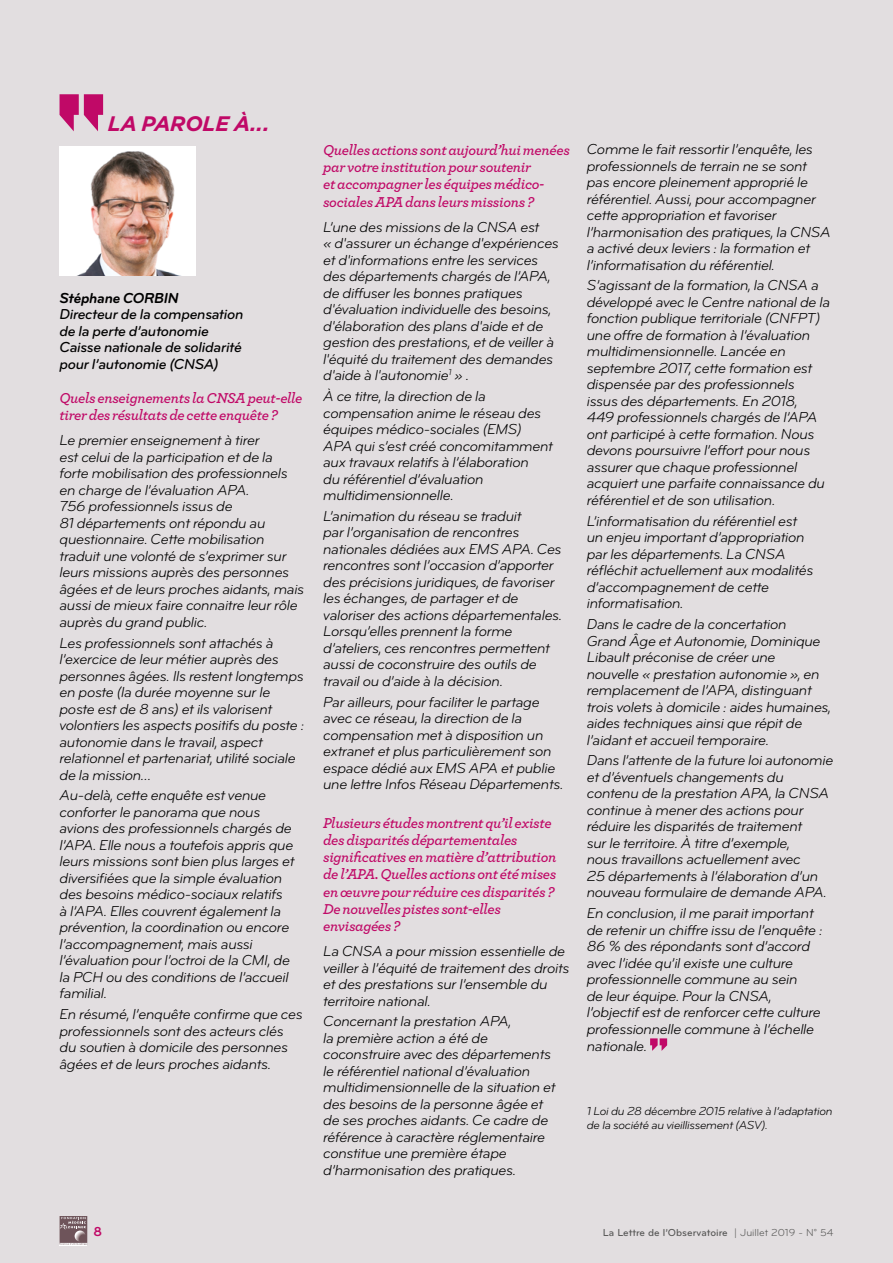
<style>
.page{position:relative;width:893px;height:1263px;background:#e2dee0}
.page>*{position:absolute;margin:0;border:0;box-sizing:border-box;transform-origin:0 0}
.t1{font:italic 700 21px "Gotham";letter-spacing:-.01em;color:#c00967}
.t2{font:italic 15px/16.5px "Bryant Pro";letter-spacing:-.025em;color:#000}
.t3{font:italic 600 15px/17.2px "Archer";letter-spacing:-.02em;color:#c00967}
.t4{font:italic 500 15px/16.5px "Bryant Pro";letter-spacing:-.025em;color:#000}
.t5{font:italic 700 15px "Bryant Pro";letter-spacing:-.025em;color:#000}
.t6{font:700 13.5px "Bryant Pro";color:#c00967}
.t7{font:italic 12px/13.5px "Bryant Pro";letter-spacing:-.025em;color:#000}
.t8{font:500 10.5px "Bryant Pro";color:#575756}
.s1{font-weight:400}
</style>
<div class="page">
<svg style="left:60px;top:94px;width:43px;height:37px"></svg>
<svg style="left:650px;top:1038px;width:17px;height:13px"></svg>
<div style="left:60px;top:147px;width:136px;height:129px;background:#fff"></div>
<img style="left:77px;top:151px;width:104px;height:125px">
<div style="left:60px;top:1216px;width:27px;height:30px;background:#fff"></div>
<svg style="left:60px;top:1216px;width:27px;height:29px"></svg>
<h1 class="t1" style="left:108px;top:112px;width:164px">LA PAROLE À...</h1>
<p class="t5" style="left:60px;top:288px;width:121px">Stéphane CORBIN</p>
<p class="t4" style="left:60px;top:306px;width:186px">Directeur de la compensation de la perte d’autonomie<br>Caisse nationale de solidarité pour l’autonomie (CNSA)</p>
<p class="t3" style="left:60px;top:388px;width:244px">Quels enseignements la CNSA peut-elle tirer des résultats de cette enquête ?</p>
<p class="t2" style="left:60px;top:432px;width:246px">Le premier enseignement à tirer<br>est celui de la participation et de la forte mobilisation des professionnels en charge de l’évaluation APA.<br>756 professionnels issus de<br>81 départements ont répondu au questionnaire. Cette mobilisation traduit une volonté de s’exprimer sur leurs missions auprès des personnes âgées et de leurs proches aidants, mais aussi de mieux faire connaitre leur rôle auprès du grand public.</p>
<p class="t2" style="left:60px;top:634px;width:246px">Les professionnels sont attachés à l’exercice de leur métier auprès des personnes âgées. Ils restent longtemps en poste (la durée moyenne sur le poste est de 8 ans) et ils valorisent volontiers les aspects positifs du poste : autonomie dans le travail, aspect relationnel et partenariat, utilité sociale de la mission…</p>
<p class="t2" style="left:60px;top:787px;width:237px">Au-delà, cette enquête est venue conforter le panorama que nous avions des professionnels chargés de l’APA. Elle nous a toutefois appris que leurs missions sont bien plus larges et diversifiées que la simple évaluation des besoins médico-sociaux relatifs<br>à l’APA. Elles couvrent également la prévention, la coordination ou encore l’accompagnement, mais aussi l’évaluation pour l’octroi de la CMI, de la PCH ou des conditions de l’accueil familial.</p>
<p class="t2" style="left:60px;top:1006px;width:245px">En résumé, l’enquête confirme que ces professionnels sont des acteurs clés du soutien à domicile des personnes âgées et de leurs proches aidants.</p>
<p class="t3" style="left:323px;top:140px;width:248px">Quelles actions sont aujourd’hui menées par votre institution pour soutenir<br>et accompagner les équipes médico&shy;sociales APA dans leurs missions ?</p>
<p class="t2" style="left:323px;top:219px;width:237px">L’une des missions de la CNSA est<br>« d'assurer un échange d'expériences et d'informations entre les services des départements chargés de l’APA, de diffuser les bonnes pratiques d'évaluation individuelle des besoins, d'élaboration des plans d'aide et de gestion des prestations, et de veiller à l'équité du traitement des demandes d'aide à l'autonomie<sup>1</sup> » .</p>
<p class="t2" style="left:323px;top:388px;width:231px">À ce titre, la direction de la compensation anime le réseau des équipes médico-sociales (EMS)<br>APA qui s’est créé concomitamment aux travaux relatifs à l’élaboration<br>du référentiel d’évaluation multidimensionnelle.</p>
<p class="t2" style="left:323px;top:508px;width:241px">L’animation du réseau se traduit<br>par l’organisation de rencontres nationales dédiées aux EMS APA. Ces rencontres sont l’occasion d’apporter des précisions juridiques, de favoriser les échanges, de partager et de valoriser des actions départementales.<br>Lorsqu’elles prennent la forme d’ateliers, ces rencontres permettent aussi de coconstruire des outils de travail ou d’aide à la décision.</p>
<p class="t2" style="left:323px;top:693px;width:242px">Par ailleurs, pour faciliter le partage avec ce réseau, la direction de la compensation met à disposition un extranet et plus particulièrement son espace dédié aux EMS APA et publie une lettre Infos Réseau Départements.</p>
<p class="t3" style="left:323px;top:813px;width:235px">Plusieurs études montrent qu’il existe des disparités départementales significatives en matière d’attribution de l’APA. Quelles actions ont été mises en œuvre pour réduire ces disparités ?<br>De nouvelles pistes sont-elles envisagées ?</p>
<p class="t2" style="left:323px;top:943px;width:248px">La CNSA a pour mission essentielle de veiller à l’équité de traitement des droits et des prestations sur l’ensemble du territoire national.</p>
<p class="t2" style="left:323px;top:1013px;width:234px">Concernant la prestation APA,<br>la première action a été de coconstruire avec des départements le référentiel national d’évaluation multidimensionnelle de la situation et des besoins de la personne âgée et de ses proches aidants. Ce cadre de référence à caractère réglementaire constitue une première étape d’harmonisation des pratiques.</p>
<p class="t2" style="left:587px;top:141px;width:245px">Comme le fait ressortir l’enquête, les professionnels de terrain ne se sont pas encore pleinement approprié le référentiel. Aussi, pour accompagner cette appropriation et favoriser l’harmonisation des pratiques, la CNSA a activé deux leviers : la formation et l’informatisation du référentiel.</p>
<p class="t2" style="left:587px;top:277px;width:245px">S’agissant de la formation, la CNSA a développé avec le Centre national de la fonction publique territoriale (CNFPT) une offre de formation à l’évaluation multidimensionnelle. Lancée en septembre 2017, cette formation est dispensée par des professionnels<br>issus des départements. En 2018,<br>449 professionnels chargés de l’APA ont participé à cette formation. Nous devons poursuivre l’effort pour nous assurer que chaque professionnel acquiert une parfaite connaissance du référentiel et de son utilisation.</p>
<p class="t2" style="left:587px;top:513px;width:228px">L’informatisation du référentiel est un enjeu important d’appropriation par les départements. La CNSA réfléchit actuellement aux modalités d’accompagnement de cette informatisation.</p>
<p class="t2" style="left:587px;top:616px;width:246px">Dans le cadre de la concertation<br>Grand Âge et Autonomie, Dominique Libault préconise de créer une nouvelle « prestation autonomie », en remplacement de l’APA, distinguant trois volets à domicile : aides humaines, aides techniques ainsi que répit de l’aidant et accueil temporaire.</p>
<p class="t2" style="left:587px;top:752px;width:248px">Dans l’attente de la future loi autonomie et d’éventuels changements du contenu de la prestation APA, la CNSA continue à mener des actions pour réduire les disparités de traitement<br>sur le territoire. À titre d’exemple,<br>nous travaillons actuellement avec<br>25 départements à l’élaboration d’un nouveau formulaire de demande APA.</p>
<p class="t2" style="left:587px;top:905px;width:237px">En conclusion, il me parait important de retenir un chiffre issu de l’enquête :<br>86 % des répondants sont d’accord avec l’idée qu’il existe une culture professionnelle commune au sein<br>de leur équipe. Pour la CNSA, l’objectif est de renforcer cette culture professionnelle commune à l’échelle nationale.</p>
<p class="t7" style="left:587px;top:1104px;width:247px">1 Loi du 28 décembre 2015 relative à l’adaptation de la société au vieillissement (ASV).</p>
<p class="t6" style="left:94px;top:1223px;width:10px">8</p>
<p class="t8" style="left:603px;top:1226px;width:232px">La Lettre de l’Observatoire <span class="s1">| Juillet 2019 - N° 54</span></p>
</div>
